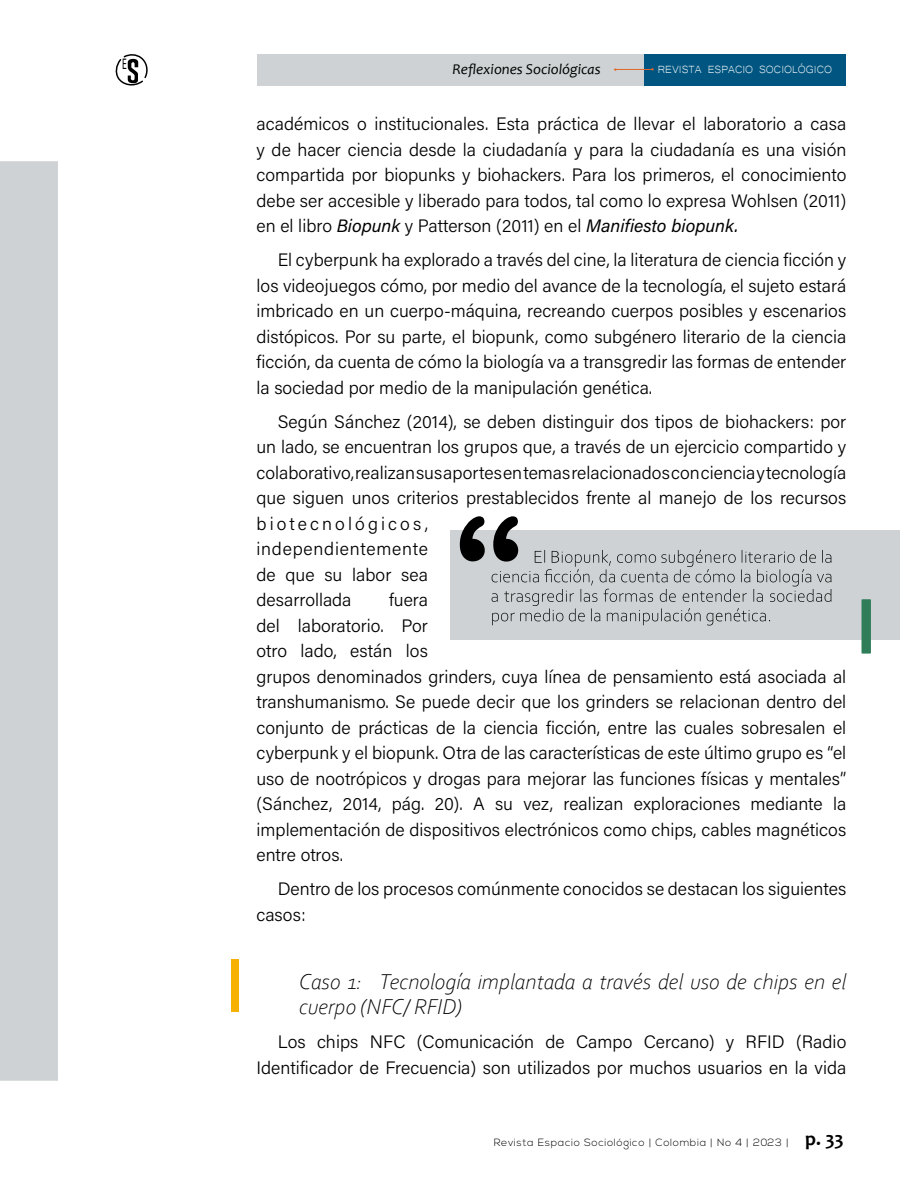
<style>
.page{position:relative;width:900px;height:1200px;background:#fff}
.page>*{position:absolute;margin:0;border:0;box-sizing:border-box;transform-origin:0 0}
.t1{font:italic 300 22.5px/25.5px "Corbel";color:#000}
.t2{font:18px/25.5px "Acumin Variable Concept";color:#000}
.t3{font:15.45px "Myriad Pro";color:#000;scale:.61 1}
.t4{font:italic 15px "Candara";color:#000}
.t5{font:13.5px "Microsoft Yi Baiti";color:#fff}
.t6{font:300 10.5px "Nexa";letter-spacing:.06em;color:#000}
.s1{font-family:"Candara";font-weight:700;font-size:19.5px}
</style>
<div class="page">
<div style="left:257px;top:54px;width:387px;height:32px;background:#ced2d4"></div>
<div style="left:644px;top:54px;width:202px;height:32px;background:#005681"></div>
<hr style="left:614px;top:69px;width:38px;height:1px;background:#e2672c">
<div style="left:1px;top:162px;width:56px;height:918px;background:#ced2d4"></div>
<div style="left:0;top:161px;width:58px;height:920px;border:2px solid #ced2d4"></div>
<svg style="left:115px;top:54px;width:33px;height:32px"></svg>
<div style="left:231px;top:959px;width:7px;height:53px;background:#f6b100"></div>
<div style="left:450px;top:530px;width:450px;height:110px;background:#ced2d4"></div>
<div style="left:862px;top:599px;width:9px;height:55px;background:#307d59"></div>
<svg style="left:460px;top:516px;width:371px;height:109px"></svg>
<p class="t3" style="left:122px;top:55px;width:9px">E</p>
<p class="t4" style="left:453px;top:60px;width:150px">Reflexiones Sociológicas</p>
<p class="t5" style="left:658px;top:62px;width:176px">REVISTA ESPACIO SOCIOLÓGICO</p>
<p class="t2" style="left:256px;top:111px;width:591px;text-align:justify">académicos o institucionales. Esta práctica de llevar el laboratorio a casa y de hacer ciencia desde la ciudadanía y para la ciudadanía es una visión compartida por biopunks y biohackers. Para los primeros, el conocimiento debe ser accesible y liberado para todos, tal como lo expresa Wohlsen (2011) en el libro Biopunk y Patterson (2011) en el Manifiesto biopunk.</p>
<p class="t2" style="left:256px;top:247px;width:591px;text-align:justify;text-indent:21px">El cyberpunk ha explorado a través del cine, la literatura de ciencia ficción y los videojuegos cómo, por medio del avance de la tecnología, el sujeto estará imbricado en un cuerpo-máquina, recreando cuerpos posibles y escenarios distópicos. Por su parte, el biopunk, como subgénero literario de la ciencia ficción, da cuenta de cómo la biología va a transgredir las formas de entender la sociedad por medio de la manipulación genética.</p>
<p class="t2" style="left:256px;top:408px;width:591px;text-indent:21px">Según Sánchez (2014), se deben distinguir dos tipos de biohackers: por un lado, se encuentran los grupos que, a través de un ejercicio compartido y colaborativo, realizan sus aportes en temas relacionados con ciencia y tecnología que siguen unos criterios prestablecidos frente al manejo de los recursos biotecnológicos,<br>independientemente<br>de que su labor sea<br>desarrollada</p>
<p class="t2" style="left:256px;top:587px;width:591px;text-indent:133px">fuera<br>del laboratorio. Por<br>otro lado, están los<br>grupos denominados grinders, cuya línea de pensamiento está asociada al transhumanismo. Se puede decir que los grinders se relacionan dentro del conjunto de prácticas de la ciencia ficción, entre las cuales sobresalen el cyberpunk y el biopunk. Otra de las características de este último grupo es “el uso de nootrópicos y drogas para mejorar las funciones físicas y mentales” (Sánchez, 2014, pág. 20). A su vez, realizan exploraciones mediante la implementación de dispositivos electrónicos como chips, cables magnéticos entre otros.</p>
<p class="t2" style="left:256px;top:876px;width:591px;text-indent:21px">Dentro de los procesos comúnmente conocidos se destacan los siguientes casos:</p>
<p class="t1" style="left:299px;top:968px;width:549px">Caso 1: Tecnología implantada a través del uso de chips en el cuerpo (NFC/ RFID)</p>
<p class="t2" style="left:257px;top:1029px;width:591px;text-align:right">Los chips NFC (Comunicación de Campo Cercano) y RFID (Radio<br>Identificador de Frecuencia) son utilizados por muchos usuarios en la vida</p>
<p class="t6" style="left:494px;top:1137px;width:351px">Revista Espacio Sociológico | Colombia | No 4 | 2023 | <span class="s1">p. 33</span></p>
</div>
